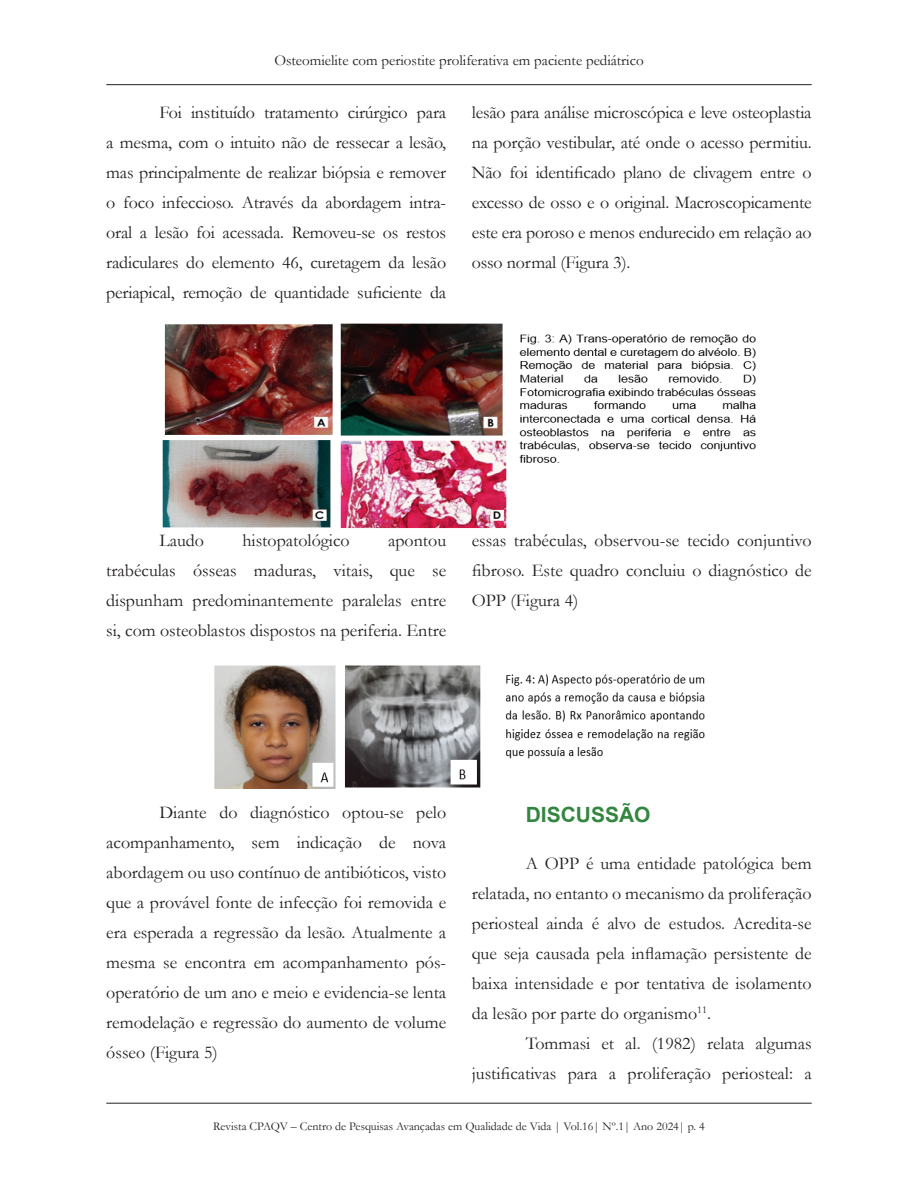
<style>
.page{position:relative;width:918px;height:1188px;background:#fff}
.page>*{position:absolute;margin:0;border:0;box-sizing:border-box;transform-origin:0 0}
.titulo{font:700 21px "Arial";color:#32863f}
.texto{font:18px/30px "Garamond";color:#231f20;text-align:justify}
.t1{font:15px "Garamond";color:#231f20}
.t2{font:12px "Garamond";color:#231f20}
</style>
<div class="page">
<hr style="left:106px;top:84px;width:706px;height:1px;background:#231f20">
<hr style="left:106px;top:1103px;width:706px;height:1px;background:#231f20">
<img style="left:162px;top:324px;width:594px;height:205px">
<img style="left:214px;top:665px;width:490px;height:123px">
<p class="t1" style="left:274px;top:50px;width:371px">Osteomielite com periostite proliferativa em paciente pediátrico</p>
<p class="texto" style="left:106px;top:97px;width:341px;text-indent:53px">Foi instituído tratamento cirúrgico para a mesma, com o intuito não de ressecar a lesão, mas principalmente de realizar biópsia e remover o foco infeccioso. Através da abordagem intra&shy;oral a lesão foi acessada. Removeu-se os restos radiculares do elemento 46, curetagem da lesão periapical, remoção de quantidade suficiente da</p>
<p class="texto" style="left:472px;top:97px;width:341px">lesão para análise microscópica e leve osteoplastia na porção vestibular, até onde o acesso permitiu.<br>Não foi identificado plano de clivagem entre o excesso de osso e o original. Macroscopicamente este era poroso e menos endurecido em relação ao osso normal (Figura 3).</p>
<p class="texto" style="left:159px;top:525px;width:46px">Laudo</p>
<p class="texto" style="left:242px;top:525px;width:109px">histopatológico</p>
<p class="texto" style="left:106px;top:525px;width:341px;text-indent:282px">apontou trabéculas ósseas maduras, vitais, que se dispunham predominantemente paralelas entre si, com osteoblastos dispostos na periferia. Entre</p>
<p class="texto" style="left:472px;top:525px;width:341px">essas trabéculas, observou-se tecido conjuntivo fibroso. Este quadro concluiu o diagnóstico de OPP (Figura 4)</p>
<p class="texto" style="left:106px;top:797px;width:341px;text-indent:53px">Diante do diagnóstico optou-se pelo acompanhamento, sem indicação de nova abordagem ou uso contínuo de antibióticos, visto que a provável fonte de infecção foi removida e era esperada a regressão da lesão. Atualmente a mesma se encontra em acompanhamento pós&shy;operatório de um ano e meio e evidencia-se lenta remodelação e regressão do aumento de volume ósseo (Figura 5)</p>
<p class="titulo" style="left:526px;top:800px;width:126px">DISCUSSÃO</p>
<p class="texto" style="left:472px;top:848px;width:341px;text-indent:54px">A OPP é uma entidade patológica bem relatada, no entanto o mecanismo da proliferação periosteal ainda é alvo de estudos. Acredita-se que seja causada pela inflamação persistente de baixa intensidade e por tentativa de isolamento da lesão por parte do organismo<sup>11</sup>.</p>
<p class="texto" style="left:472px;top:1028px;width:341px;text-align:right">Tommasi et al. (1982) relata algumas justificativas para a proliferação periosteal: a</p>
<p class="t2" style="left:213px;top:1119px;width:493px">Revista CPAQV – Centro de Pesquisas Avançadas em Qualidade de Vida | Vol.16| Nº.1| Ano 2024| p. 4</p>
</div>
